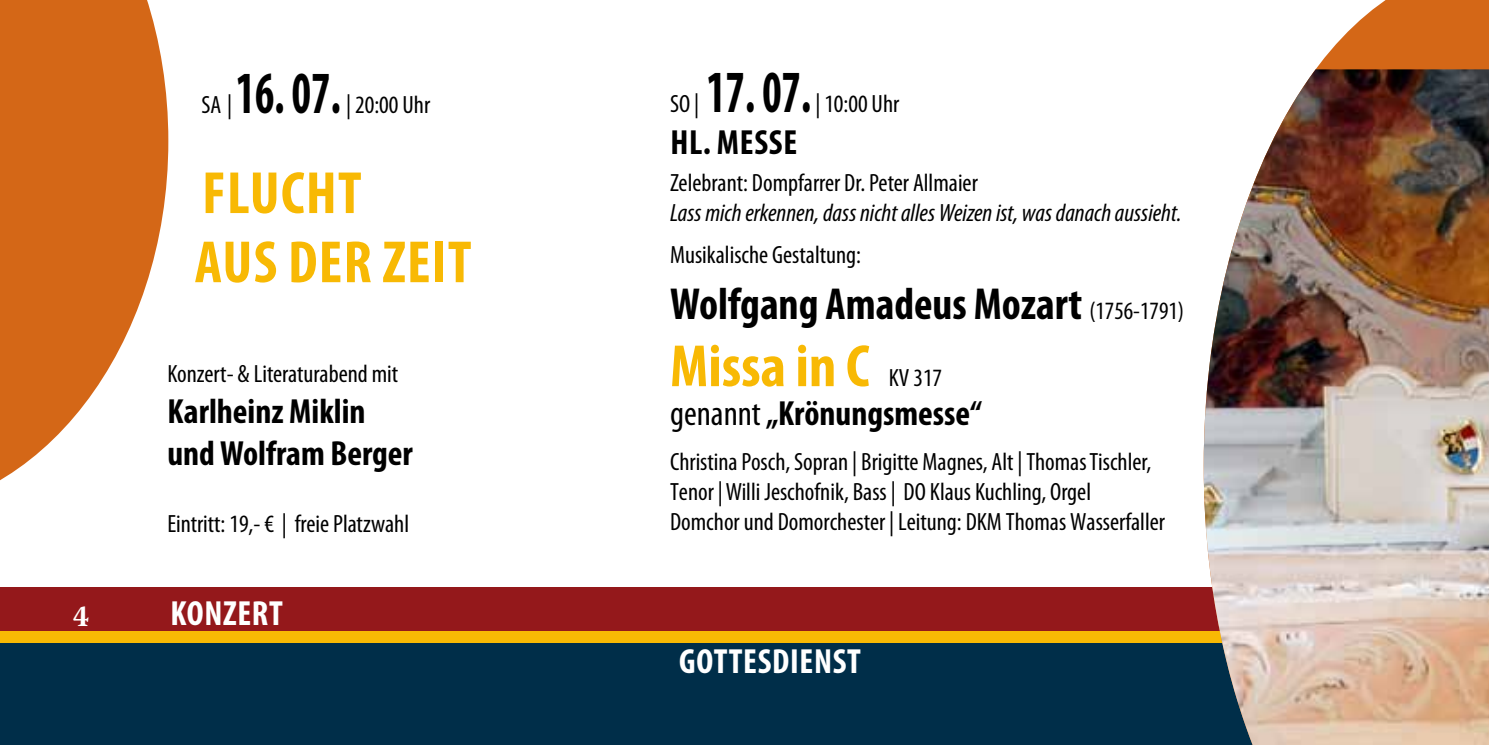
<style>
.page{position:relative;width:1489px;height:745px;background:#fff}
.page>*{position:absolute;margin:0;border:0;box-sizing:border-box;transform-origin:0 0}
.t1{font:700 condensed 60px/69px "Myriad Pro";letter-spacing:.02em;color:#f8b904}
.t2{font:700 condensed 60px "Myriad Pro";color:#000;scale:.75 1}
.t3{font:700 condensed 45px "Myriad Pro";color:#000}
.t4{font:700 condensed 35px/42px "Myriad Pro";color:#000}
.t5{font:700 condensed 35px "Myriad Pro";letter-spacing:.02em;color:#fff}
.t6{font:700 30px "Warnock Pro";color:#fff}
.t7{font:condensed 25px/30px "Myriad Pro";color:#000}
.t8{font:italic condensed 25px "Myriad Pro";color:#000}
.s1{font-weight:400;font-size:25px}
.s2{font-weight:400}
</style>
<div class="page">
<div style="left:0;top:587px;width:1488px;height:157px;background:#94181b"></div>
<div style="left:0;top:636px;width:1488px;height:108px;background:#002e49"></div>
<div style="left:0;top:631px;width:1488px;height:11px;background:#f8b904"></div>
<svg style="left:0;top:0;width:168px;height:481px;fill:#d46717"></svg>
<svg style="left:1316px;top:0;width:172px;height:69px;fill:#d46717"></svg>
<img style="left:1203px;top:69px;width:285px;height:675px">
<p class="t6" style="left:73px;top:597px;width:18px">4</p>
<h1 class="t2" style="left:236px;top:56px;width:141px">16. 07.</h1>
<p class="t7" style="left:201px;top:90px;width:32px">SA |</p>
<p class="t7" style="left:346px;top:90px;width:85px">| 20:00 Uhr</p>
<h1 class="t1" style="left:195px;top:157px;width:278px">flucht<br>aus der zeit</h1>
<p class="t7" style="left:167px;top:357px;width:232px">Konzert- &amp; Literaturabend mit</p>
<h3 class="t4" style="left:167px;top:389px;width:247px">Karlheinz Miklin und Wolfram Berger</h3>
<p class="t7" style="left:167px;top:508px;width:243px">Eintritt: 19,- € | freie Platzwahl</p>
<h3 class="t5" style="left:170px;top:591px;width:114px">Konzert</h3>
<p class="t7" style="left:670px;top:88px;width:31px">SO |</p>
<h1 class="t2" style="left:706px;top:54px;width:141px">17. 07.</h1>
<p class="t7" style="left:815px;top:88px;width:85px">| 10:00 Uhr</p>
<h3 class="t4" style="left:670px;top:120px;width:128px">Hl. Messe</h3>
<p class="t7" style="left:670px;top:167px;width:309px">Zelebrant: Dompfarrer Dr. Peter Allmaier</p>
<p class="t8" style="left:670px;top:197px;width:513px">Lass mich erkennen, dass nicht alles Weizen ist, was danach aussieht.</p>
<p class="t7" style="left:670px;top:239px;width:192px">Musikalische Gestaltung:</p>
<h2 class="t3" style="left:670px;top:276px;width:515px">Wolfgang Amadeus Mozart <span class="s1">(1756-1791)</span></h2>
<h1 class="t1" style="left:670px;top:330px;width:199px">Missa in C</h1>
<p class="t7" style="left:888px;top:362px;width:55px">KV 317</p>
<h3 class="t4" style="left:670px;top:391px;width:313px"><span class="s2">genannt</span> „Krönungsmesse“</h3>
<p class="t7" style="left:670px;top:446px;width:496px">Christina Posch, Sopran | Brigitte Magnes, Alt | Thomas Tischler,<br>Tenor | Willi Jeschofnik, Bass | DO Klaus Kuchling, Orgel<br>Domchor und Domorchester | Leitung: DKM Thomas Wasserfaller</p>
<h3 class="t5" style="left:679px;top:638px;width:183px">Gottesdienst</h3>
</div>
